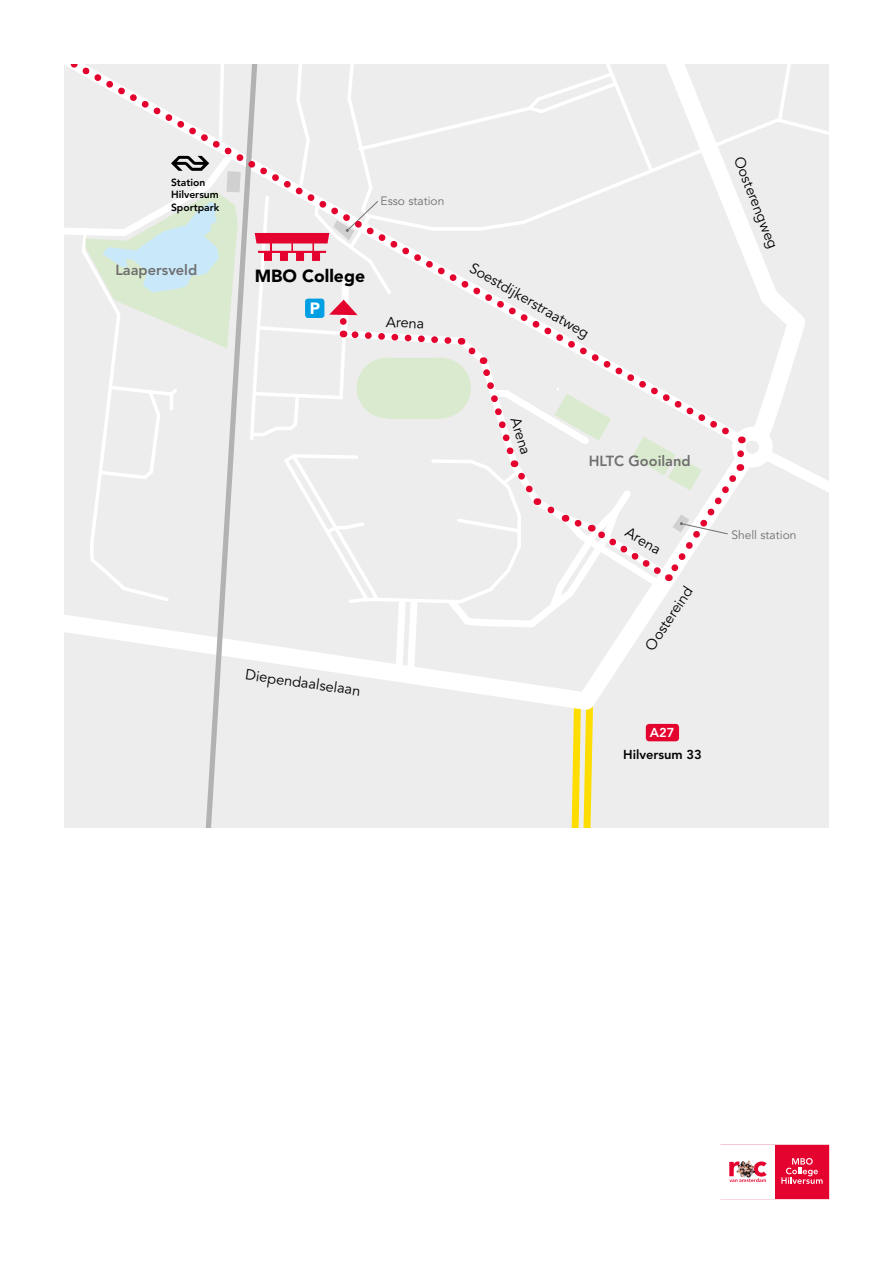
<style>
.page{position:relative;width:893px;height:1263px;background:#fff}
.page>*{position:absolute;margin:0;border:0;box-sizing:border-box;transform-origin:0 0}
.t1{font:900 17.55px "Avenir";color:#000}
.t2{font:900 16.2px "Avenir";color:#fff}
.t3{font:14.55px "Avenir";color:#000}
.t4{font:800 14.55px "Avenir";color:#706f6f}
.t5{font:800 12.9px "Avenir";color:#000}
.t6{font:800 12.9px "Avenir";color:#fff}
.t7{font:12px "Avenir";color:#706f6f}
.t8{font:800 10.35px/12.5px "Avenir";color:#000}
</style>
<div class="page">
<div style="left:64px;top:64px;width:765px;height:765px;background:#ededed"></div>
<svg style="left:769px;top:452px;width:60px;height:40px"></svg>
<svg style="left:745px;top:232px;width:60px;height:220px"></svg>
<svg style="left:64px;top:435px;width:705px;height:218px"></svg>
<svg style="left:202px;top:446px;width:47px;height:382px"></svg>
<svg style="left:729px;top:1145px;width:100px;height:54px"></svg>
<svg style="left:745px;top:119px;width:84px;height:113px"></svg>
<svg style="left:776px;top:64px;width:19px;height:60px"></svg>
<svg style="left:64px;top:446px;width:178px;height:158px"></svg>
<svg style="left:64px;top:64px;width:681px;height:382px"></svg>
<div style="left:0;top:828px;width:893px;height:66px;background:#fff"></div>
<svg style="left:249px;top:64px;width:495px;height:764px"></svg>
<div style="left:305px;top:299px;width:19px;height:19px;background:#009fe3;border-radius:3px"></div>
<p class="t8" style="left:171px;top:176px;width:50px">Station<br>Hilversum<br>Sportpark</p>
<p class="t4" style="left:115px;top:261px;width:83px">Laapersveld</p>
<p class="t7" style="left:381px;top:194px;width:65px">Esso station</p>
<p class="t1" style="left:255px;top:265px;width:112px">MBO College</p>
<p class="t2" style="left:310px;top:299px;width:12px">P</p>
<p class="t3" style="left:387px;top:313px;width:40px;rotate:3deg">Arena</p>
<p class="t3" style="left:475px;top:259px;width:137px;rotate:30deg">Soestdijkerstraatweg</p>
<p class="t3" style="left:247px;top:666px;width:118px;rotate:8deg">Diependaalselaan</p>
<p class="t3" style="left:523px;top:415px;width:40px;rotate:73deg">Arena</p>
<p class="t4" style="left:589px;top:452px;width:103px">HLTC Gooiland</p>
<p class="t3" style="left:631px;top:524px;width:40px;rotate:30deg">Arena</p>
<p class="t3" style="left:642px;top:644px;width:75px;rotate:-57deg">Oostereind</p>
<p class="t6" style="left:650px;top:724px;width:26px">A27</p>
<p class="t5" style="left:623px;top:747px;width:80px">Hilversum 33</p>
<p class="t3" style="left:746px;top:154px;width:99px;rotate:68deg">Oosterengweg</p>
<p class="t7" style="left:731px;top:528px;width:67px">Shell station</p>
</div>
